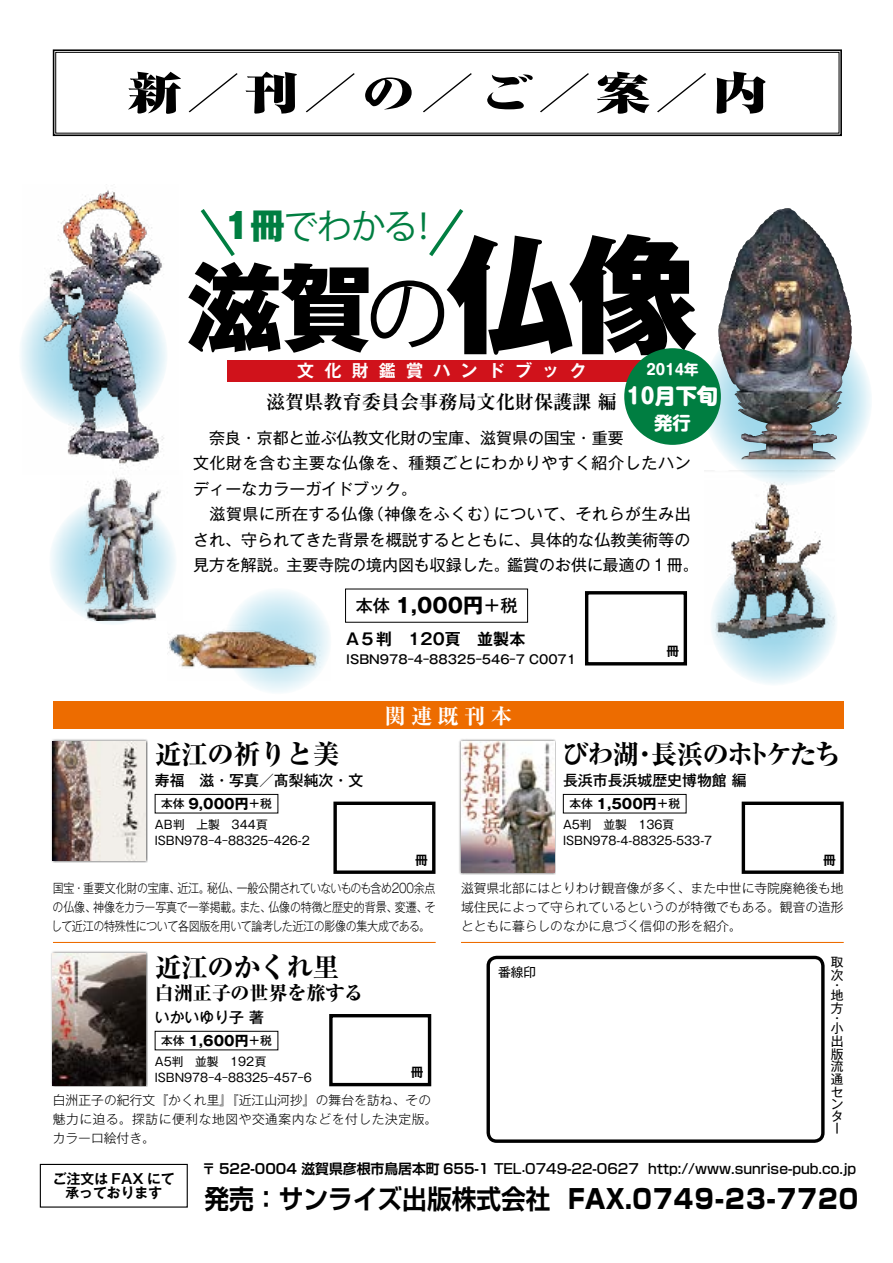
<style>
.page{position:relative;width:893px;height:1263px;background:#fff}
.page>*{position:absolute;margin:0;border:0;box-sizing:border-box;transform-origin:0 0}
.t1{font:800 127.5px "Gothic MB101 Pro";color:#000}
.t2{font:800 95.7px "Gothic MB101 Pro";color:#000}
.t3{font:900 43.35px "Ryumin Pro";color:#000;scale:1.25 1}
.t4{font:34.8px "Koz Go Pr 6 N";color:#007e41}
.t5{font:800 26.55px "Shin Go Pro";letter-spacing:.05em;color:#000;scale:.9 1}
.t6{font:800 26.55px "Ryumin Pro";letter-spacing:-.01em;color:#000}
.t7{font:700 26.55px "Shin Go Pro De";color:#000;scale:.93 1}
.t8{font:800 26.55px "Ryumin Pro";letter-spacing:-.06em;color:#000}
.t9{font:700 expanded 21.3px "Ryumin Pro";letter-spacing:.25em;color:#fff}
.t10{font:800 21.3px "Shin M Go Pro";color:#fff}
.t11{font:700 20.25px "Gothic MB101 Pro";color:#000}
.t12{font:700 19.2px "Ryumin Pro";color:#000}
.t13{font:800 19.2px "Ryumin Pro";letter-spacing:-.01em;color:#000}
.t14{font:700 18.3px "Shin M Go Pro";color:#fff}
.t15{font:700 16.95px "Gothic MB101 Pro De";letter-spacing:.6em;color:#fff}
.t16{font:500 16.95px "Gothic MB101 Pro";color:#000}
.t17{font:15.9px "Gothic MB101 Pro";letter-spacing:.005em;color:#000}
.t18{font:15.9px "Gothic MB101 Pro";letter-spacing:.045em;color:#000}
.t19{font:15.9px "Gothic MB101 Pro";letter-spacing:.035em;color:#000}
.t20{font:700 15.9px "Gothic MB101 Pro De";letter-spacing:.01em;color:#000}
.t21{font:500 14.85px "Gothic MB101 Pro";color:#000}
.t22{font:700 14.55px "Shin M Go Pro";color:#fff}
.t23{font:700 13.8px "Shin Go Pro De";color:#000}
.t24{font:500 13.8px "Shin Go Pro";color:#000}
.t25{font:700 13.8px "Gothic MB101 Pro";color:#000}
.t26{font:700 13.8px "Gothic MB101 Pro De";color:#000}
.t27{font:300 12.75px/19.2px "Gothic MB101 Pro";color:#000;text-align:justify}
.t28{font:300 12.75px "Gothic MB101 Pro";color:#000;scale:.86 1}
.t29{font:300 12.75px/19.2px "Gothic MB101 Pro";letter-spacing:-.035em;color:#000;scale:.86 1}
.t30{font:300 12.75px "Gothic MB101 Pro";letter-spacing:-.04em;color:#000;scale:.86 1}
.t31{font:12.75px/12.5px "Gothic MB101 Pro";color:#000}
.t32{font:700 12.75px "Gothic MB101 Pro De";color:#000}
.t33{font:500 12.15px "Gothic MB101 Pro";color:#000}
.t34{font:11.7px/15.9px "Gothic MB101 Pro";color:#000}
.t35{font:500 11.7px "Gothic MB101 Pro";color:#000}
.s1{font-family:"Gothic MB101 Pro";font-weight:800}
.s2{font-family:"Koz Go Pr 6 N";font-weight:400;font-size:85.05px}
.s3{font-family:"Shin Go Pro";font-weight:500}
</style>
<div class="page">
<svg style="left:49px;top:497px;width:128px;height:128px"></svg>
<img style="left:702px;top:315px;width:170px;height:170px;border-radius:50%">
<svg style="left:710px;top:558px;width:128px;height:128px"></svg>
<div style="left:486px;top:956px;width:339px;height:187px;border:3px solid #000;border-radius:9px"></div>
<hr style="left:53px;top:942px;width:383px;height:1px;background:#ed6c00">
<hr style="left:461px;top:942px;width:383px;height:1px;background:#ed6c00">
<div style="left:50px;top:738px;width:98px;height:125px;background:#000;opacity:.7"></div>
<img style="left:53px;top:741px;width:93px;height:119px">
<div style="left:155px;top:794px;width:123px;height:19px;border:1px solid #000"></div>
<div style="left:333px;top:801px;width:102px;height:73px;border:3px solid #000"></div>
<div style="left:458px;top:738px;width:98px;height:137px;background:#000;opacity:.7"></div>
<img style="left:461px;top:741px;width:93px;height:132px">
<div style="left:563px;top:794px;width:123px;height:19px;border:1px solid #000"></div>
<div style="left:742px;top:801px;width:102px;height:73px;border:3px solid #000"></div>
<div style="left:50px;top:951px;width:98px;height:136px;background:#000;opacity:.7"></div>
<img style="left:53px;top:953px;width:93px;height:132px">
<div style="left:155px;top:1031px;width:123px;height:19px;border:1px solid #000"></div>
<div style="left:329px;top:1014px;width:102px;height:72px;border:3px solid #000"></div>
<div style="left:227px;top:360px;width:430px;height:22px;background:#d0121b"></div>
<svg style="left:429px;top:209px;width:35px;height:48px"></svg>
<svg style="left:200px;top:209px;width:35px;height:48px"></svg>
<div style="left:53px;top:702px;width:791px;height:27px;background:#ed6c00"></div>
<div style="left:585px;top:591px;width:102px;height:74px;border:3px solid #000"></div>
<img style="left:718px;top:208px;width:67px;height:142px">
<img style="left:710px;top:471px;width:124px;height:174px">
<img style="left:22px;top:190px;width:145px;height:279px">
<img style="left:60px;top:477px;width:117px;height:144px">
<svg style="left:225px;top:588px;width:106px;height:106px"></svg>
<img style="left:168px;top:622px;width:163px;height:58px">
<div style="left:624px;top:348px;width:97px;height:97px;background:#007e41;border-radius:50%"></div>
<div style="left:40px;top:1164px;width:148px;height:43px;border:1px solid #000"></div>
<svg style="left:52px;top:49px;width:790px;height:88px"></svg>
<div style="left:55px;top:52px;width:784px;height:81px;border:1px solid #000"></div>
<h3 class="t3" style="left:127px;top:58px;width:513px">新／刊／の／ご／案／内</h3>
<h3 class="t4" style="left:220px;top:206px;width:199px"><span class="s1">１冊</span>でわかる</h3>
<h3 class="t4" style="left:406px;top:206px;width:36px">!</h3>
<h1 class="t1" style="left:365px;top:189px;width:333px"><span class="s2">の</span>仏像</h1>
<h2 class="t2" style="left:187px;top:227px;width:189px">滋賀</h2>
<h3 class="t15" style="left:297px;top:357px;width:291px">文化財鑑賞ハンドブック</h3>
<p class="t22" style="left:646px;top:358px;width:54px">2014年</p>
<h3 class="t10" style="left:627px;top:378px;width:93px">10月下旬</h3>
<h3 class="t14" style="left:654px;top:408px;width:38px">発行</h3>
<h3 class="t12" style="left:266px;top:387px;width:352px">滋賀県教育委員会事務局文化財保護課編</h3>
<p class="t17" style="left:193px;top:424px;width:432px">　奈良・京都と並ぶ仏教文化財の宝庫、滋賀県の国宝・重要</p>
<p class="t18" style="left:193px;top:450px;width:499px">文化財を含む主要な仏像を、種類ごとにわかりやすく紹介したハン</p>
<p class="t17" style="left:193px;top:475px;width:225px">ディーなカラーガイドブック。</p>
<p class="t19" style="left:494px;top:501px;width:198px">について、それらが生み出</p>
<p class="t17" style="left:368px;top:501px;width:133px">（神像をふくむ）</p>
<p class="t19" style="left:193px;top:501px;width:182px">　滋賀県に所在する仏像</p>
<p class="t17" style="left:193px;top:526px;width:499px">され、守られてきた背景を概説するとともに、具体的な仏教美術等の</p>
<p class="t17" style="left:507px;top:552px;width:193px">鑑賞のお供に最適の１冊。</p>
<p class="t17" style="left:286px;top:552px;width:225px">主要寺院の境内図も収録した。</p>
<p class="t17" style="left:193px;top:552px;width:97px">見方を解説。</p>
<h3 class="t16" style="left:356px;top:591px;width:36px">本体</h3>
<h3 class="t11" style="left:395px;top:589px;width:89px">1,000円</h3>
<h3 class="t16" style="left:483px;top:591px;width:36px">＋税</h3>
<p class="t20" style="left:346px;top:626px;width:181px">A 5 判　120頁　並製本</p>
<p class="t33" style="left:346px;top:649px;width:231px">ISBN978-4-88325-546-7 C0071</p>
<h3 class="t9" style="left:384px;top:699px;width:129px">関連既刊本</h3>
<p class="t32" style="left:667px;top:641px;width:14px">冊</p>
<h3 class="t6" style="left:155px;top:734px;width:186px">近江の祈りと美</h3>
<p class="t21" style="left:155px;top:768px;width:210px">寿福　滋・写真／髙梨純次・文</p>
<p class="t35" style="left:249px;top:794px;width:25px">＋税</p>
<p class="t25" style="left:188px;top:792px;width:62px">9,000円</p>
<p class="t35" style="left:161px;top:794px;width:25px">本体</p>
<p class="t34" style="left:155px;top:815px;width:157px">AB判　上製　344頁<br>ISBN978-4-88325-426-2</p>
<p class="t30" style="left:237px;top:877px;width:233px">一般公開されていないものも含め200余点</p>
<p class="t32" style="left:415px;top:849px;width:14px">冊</p>
<p class="t28" style="left:207px;top:877px;width:39px">秘仏、</p>
<p class="t28" style="left:53px;top:877px;width:150px">国宝・重要文化財の宝庫、</p>
<p class="t28" style="left:177px;top:877px;width:39px">近江。</p>
<p class="t29" style="left:51px;top:895px;width:442px">の仏像、<br>して近江の特殊性について各図版を用いて論考した近江の彫像の集大成である。</p>
<p class="t28" style="left:93px;top:896px;width:175px">神像をカラー写真で一挙掲載。</p>
<p class="t28" style="left:268px;top:896px;width:152px">仏像の特徴と歴史的背景、</p>
<p class="t28" style="left:395px;top:896px;width:40px">変遷、</p>
<p class="t28" style="left:240px;top:896px;width:38px">また、</p>
<p class="t28" style="left:425px;top:896px;width:14px">そ</p>
<h3 class="t6" style="left:155px;top:946px;width:186px">近江のかくれ里</h3>
<h3 class="t13" style="left:155px;top:978px;width:210px">白洲正子の世界を旅する</h3>
<p class="t21" style="left:155px;top:1005px;width:111px">いかいゆり子著</p>
<p class="t35" style="left:249px;top:1031px;width:25px">＋税</p>
<p class="t25" style="left:188px;top:1029px;width:62px">1,600円</p>
<p class="t35" style="left:161px;top:1031px;width:25px">本体</p>
<p class="t34" style="left:155px;top:1052px;width:158px">A5判　並製　192頁<br>ISBN978-4-88325-457-6</p>
<p class="t27" style="left:53px;top:1089px;width:386px;text-align:left">白洲正子の紀行文『かくれ里』『近江山河抄』の舞台を訪ね、その魅力に迫る。探訪に便利な地図や交通案内などを付した決定版。カラー口絵付き。</p>
<p class="t32" style="left:411px;top:1062px;width:14px">冊</p>
<h3 class="t8" style="left:562px;top:734px;width:280px">びわ湖長浜のホトケたち</h3>
<h3 class="t6" style="left:632px;top:734px;width:28px">・</h3>
<p class="t21" style="left:563px;top:768px;width:185px">長浜市長浜城歴史博物館編</p>
<p class="t35" style="left:657px;top:794px;width:25px">＋税</p>
<p class="t25" style="left:597px;top:792px;width:62px">1,500円</p>
<p class="t35" style="left:569px;top:794px;width:25px">本体</p>
<p class="t34" style="left:563px;top:815px;width:151px">A5判　並製　136頁<br>ISBN978-4-88325-533-7</p>
<p class="t27" style="left:461px;top:876px;width:384px">滋賀県北部にはとりわけ観音像が多く、また中世に寺院廃絶後も地域住民によって守られているというのが特徴でもある。観音の造形とともに暮らしのなかに息づく信仰の形を紹介。</p>
<p class="t32" style="left:823px;top:849px;width:14px">冊</p>
<p class="t31" style="left:498px;top:964px;width:40px">番線印</p>
<p class="t31" style="left:831px;top:954px;width:14px">取次</p>
<p class="t31" style="left:831px;top:977px;width:9px">・</p>
<p class="t31" style="left:831px;top:987px;width:14px">地方</p>
<p class="t31" style="left:831px;top:1010px;width:9px">・</p>
<p class="t31" style="left:831px;top:1020px;width:14px">小出版流通センター</p>
<p class="t26" style="left:53px;top:1167px;width:123px">ご注文は FAX にて</p>
<p class="t26" style="left:65px;top:1181px;width:98px">承っております</p>
<p class="t23" style="left:202px;top:1157px;width:439px">〒 522-0004 滋賀県彦根市鳥居本町 655-1 <span class="s3">TEL.0749-22-0627</span></p>
<p class="t24" style="left:648px;top:1157px;width:210px">http://www.sunrise-pub.co j p.</p>
<h3 class="t7" style="left:205px;top:1177px;width:374px">発売：サンライズ出版株式会社</h3>
<h3 class="t5" style="left:568px;top:1177px;width:324px">FAX.0749-23-7720</h3>
</div>
